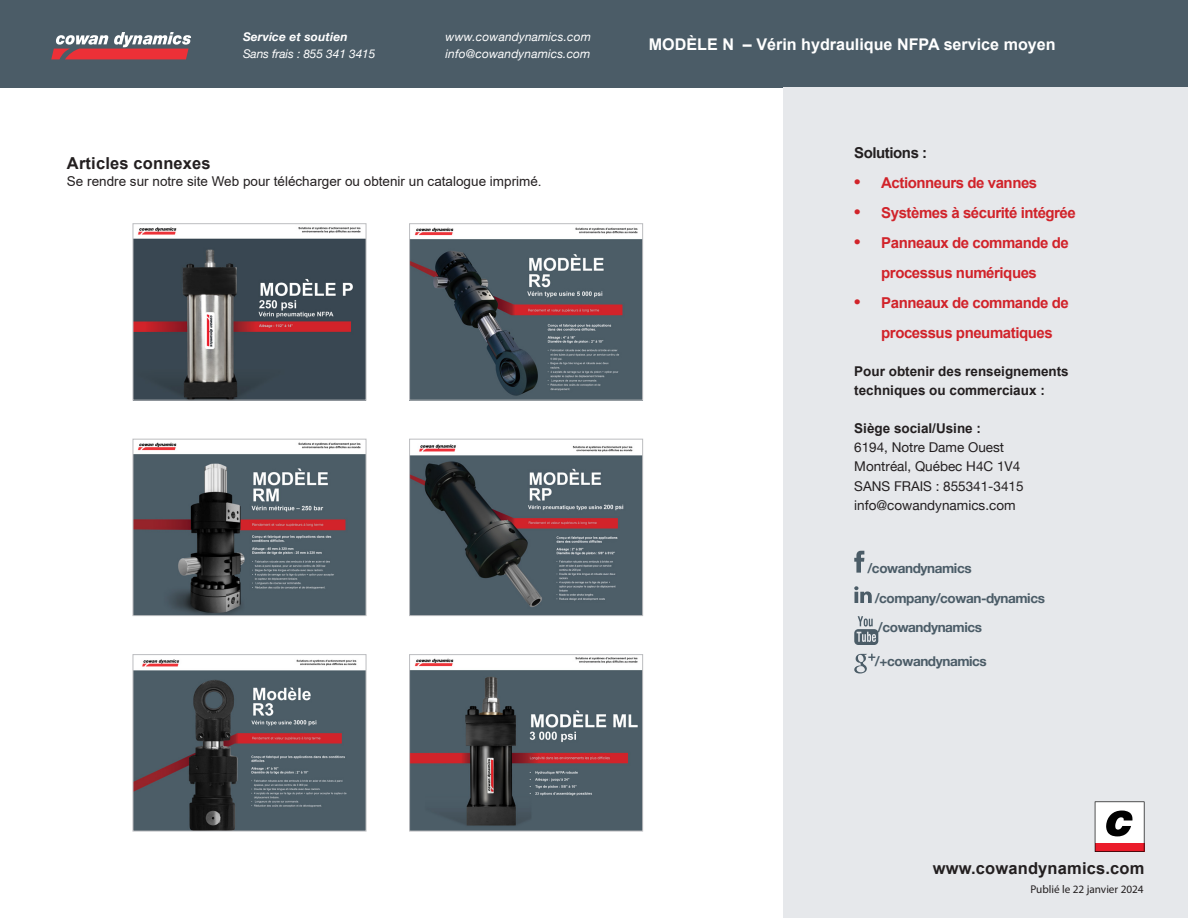
<style>
.page{position:relative;width:1188px;height:918px;background:#fff}
.page>*{position:absolute;margin:0;border:0;box-sizing:border-box;transform-origin:0 0}
.t1{font:700 16.5px "Arial";letter-spacing:.01em;color:#231f20}
.t2{font:700 16.2px "Arial";color:#fff}
.t3{font:700 15px/30px "Arial";letter-spacing:-.03em;color:#d1232a;text-align:center}
.t4{font:700 15px "Arial";letter-spacing:-.03em;color:#231f20}
.t5{font:13.5px "Helvetica Neue";color:#231f20}
.t6{font:700 13.5px/19.2px "Arial";color:#231f20}
.t7{font:13.5px "Arial";color:#231f20}
.t8{font:700 13.5px "Helvetica Neue";letter-spacing:-.03em;color:#4b5c67}
.t9{font:italic 12px "Helvetica Neue";letter-spacing:.01em;color:#fff}
.t10{font:italic 12px "Helvetica Neue";letter-spacing:-.01em;color:#fff}
.t11{font:italic 700 12px "Helvetica Neue";letter-spacing:.01em;color:#fff}
.t12{font:11.25px "Myriad Pro";color:#231f20}
.s1{font-size:18px}
</style>
<div class="page">
<div style="left:0;top:0;width:1188px;height:87px;background:#4b5c67"></div>
<svg style="left:51px;top:32px;width:140px;height:27px"></svg>
<div style="left:783px;top:87px;width:405px;height:831px;background:#e6e8eb"></div>
<svg style="left:133px;top:223px;width:233px;height:177px;background:#5c5d65"></svg>
<svg style="left:133px;top:439px;width:233px;height:177px;background:#62676e"></svg>
<svg style="left:409px;top:223px;width:234px;height:177px;background:#606870"></svg>
<svg style="left:409px;top:654px;width:234px;height:177px;background:#62666d"></svg>
<svg style="left:409px;top:439px;width:234px;height:177px;background:#60676e"></svg>
<svg style="left:133px;top:654px;width:233px;height:177px;background:#5f646c"></svg>
<svg style="left:1095px;top:801px;width:49px;height:51px;background:#c7a6a8"></svg>
<svg style="left:854px;top:551px;width:10px;height:22px"></svg>
<svg style="left:854px;top:586px;width:18px;height:17px"></svg>
<svg style="left:854px;top:616px;width:24px;height:29px"></svg>
<svg style="left:854px;top:654px;width:21px;height:20px"></svg>
<p class="t11" style="left:243px;top:29px;width:106px">Service et soutien</p>
<p class="t9" style="left:446px;top:29px;width:147px">www.cowandynamics.com</p>
<p class="t10" style="left:243px;top:47px;width:134px">Sans frais : 855 341 3415</p>
<p class="t9" style="left:446px;top:47px;width:147px">info@cowandynamics.com</p>
<p class="t1" style="left:67px;top:152px;width:145px">Articles connexes</p>
<p class="t7" style="left:67px;top:172px;width:476px">Se rendre sur notre site Web pour télécharger ou obtenir un catalogue imprimé.</p>
<p class="t2" style="left:649px;top:33px;width:408px">MODÈLE N – Vérin hydraulique NFPA service moyen</p>
<p class="t4" style="left:854px;top:142px;width:75px">Solutions :</p>
<p class="t3" style="left:854px;top:167px;width:185px"><span class="s1">•</span> Actionneurs de vannes</p>
<p class="t3" style="left:854px;top:197px;width:223px"><span class="s1">•</span> Systèmes à sécurité intégrée</p>
<p class="t3" style="left:854px;top:227px;width:216px"><span class="s1">•</span> Panneaux de commande de processus numériques</p>
<p class="t3" style="left:881px;top:287px;width:189px;text-align:left;text-indent:-27px"><span class="s1">•</span> Panneaux de commande de processus pneumatiques</p>
<p class="t6" style="left:854px;top:362px;width:216px">Pour obtenir des renseignements techniques ou commerciaux :</p>
<p class="t6" style="left:854px;top:419px;width:128px">Siège social/Usine :</p>
<p class="t5" style="left:854px;top:439px;width:151px">6194, Notre Dame Ouest</p>
<p class="t5" style="left:854px;top:459px;width:168px">Montréal, Québec H4C 1V4</p>
<p class="t5" style="left:854px;top:478px;width:171px">SANS FRAIS : 855341-3415</p>
<p class="t5" style="left:854px;top:497px;width:163px">info@cowandynamics.com</p>
<p class="t8" style="left:867px;top:559px;width:106px">/cowandynamics</p>
<p class="t8" style="left:875px;top:590px;width:172px">/company/cowan-dynamics</p>
<p class="t8" style="left:878px;top:618px;width:106px">/cowandynamics</p>
<p class="t8" style="left:875px;top:653px;width:113px">/+cowandynamics</p>
<p class="t1" style="left:933px;top:857px;width:213px">www.cowandynamics.com</p>
<p class="t12" style="left:1030px;top:882px;width:115px">Publié le 22 janvier 2024</p>
</div>
